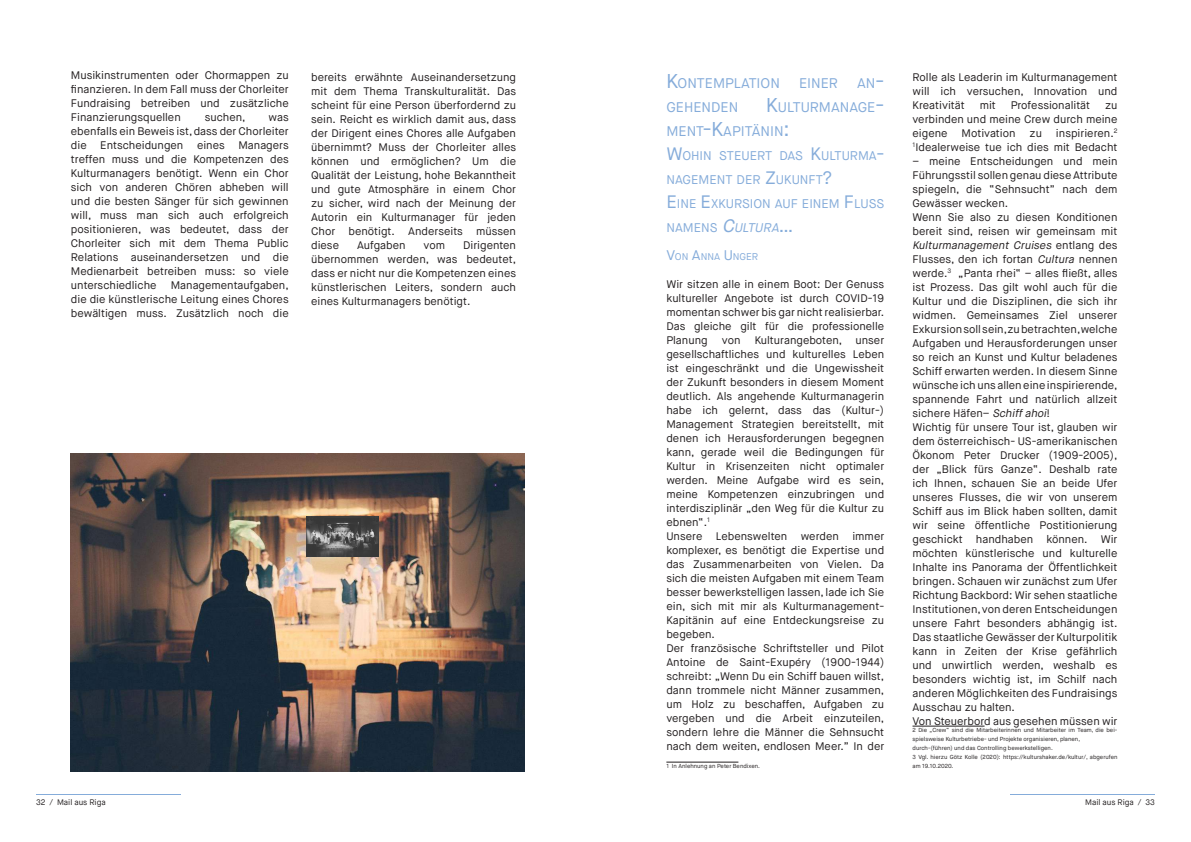
<style>
.page{position:relative;width:1191px;height:842px;background:#fff}
.page>*{position:absolute;margin:0;border:0;box-sizing:border-box;transform-origin:0 0}
.t1{font:14px/24px "Maison Neue";color:#85acda}
.t2{font:12.6px/24px "Maison Neue";color:#85acda}
.t3{font:11px/14px "Maison Neue";color:#231f20;text-align:justify}
.t4{font:9.8px "Maison Neue";color:#85acda}
.t5{font:8px "Maison Neue";color:#231f20}
.t6{font:5.8px/9px "Maison Neue";color:#231f20}
.s1{font-size:20px}
.s2{font-size:18px}
.s3{font-style:italic;font-size:18px}
.s4{font-style:italic}
.s5{font-size:14px}
</style>
<div class="page">
<hr style="left:36px;top:794px;width:144px;height:1px;background:#85acda">
<hr style="left:1011px;top:794px;width:144px;height:1px;background:#85acda">
<hr style="left:666px;top:762px;width:72px;height:1px;background:#231f20">
<img style="left:71px;top:454px;width:453px;height:317px">
<img style="left:307px;top:516px;width:71px;height:40px">
<hr style="left:912px;top:726px;width:72px;height:1px;background:#231f20">
<p class="t3" style="left:71px;top:69px;width:219px">Musikinstrumenten oder Chormappen zu finanzieren. In dem Fall muss der Chorleiter Fundraising betreiben und zusätzliche Finanzierungsquellen</p>
<p class="t3" style="left:205px;top:111px;width:42px">suchen,</p>
<p class="t3" style="left:71px;top:111px;width:219px;text-indent:198px">was ebenfalls ein Beweis ist, dass der Chorleiter die Entscheidungen eines Managers treffen muss und die Kompetenzen des Kulturmanagers benötigt. Wenn ein Chor sich von anderen Chören abheben will und die besten Sänger für sich gewinnen will, muss man sich auch erfolgreich positionieren, was bedeutet, dass der Chorleiter sich mit dem Thema Public Relations auseinandersetzen und die Medienarbeit betreiben muss: so viele unterschiedliche</p>
<p class="t3" style="left:71px;top:279px;width:219px;text-indent:100px">Managementaufgaben, die die künstlerische Leitung eines Chores bewältigen muss. Zusätzlich noch die</p>
<p class="t3" style="left:311px;top:70px;width:206px">bereits erwähnte Auseinandersetzung mit dem Thema Transkulturalität. Das scheint für eine Person überfordernd zu sein. Reicht es wirklich damit aus, dass der Dirigent eines Chores alle Aufgaben übernimmt? Muss der Chorleiter alles können und ermöglichen? Um die Qualität der Leistung, hohe Bekanntheit und gute Atmosphäre in einem Chor zu sicher, wird nach der Meinung der Autorin ein Kulturmanager für jeden Chor benötigt. Anderseits müssen diese</p>
<p class="t3" style="left:311px;top:238px;width:206px;text-indent:152px">Dirigenten übernommen werden, was bedeutet, dass er nicht nur die Kompetenzen eines künstlerischen Leiters, sondern auch eines Kulturmanagers benötigt.</p>
<p class="t3" style="left:357px;top:238px;width:50px">Aufgaben</p>
<p class="t3" style="left:424px;top:238px;width:23px">vom</p>
<p class="t1" style="left:666px;top:71px;width:112px"><span class="s1">K</span>ONTEMPLATION</p>
<p class="t1" style="left:799px;top:71px;width:40px">EINER</p>
<p class="t1" style="left:857px;top:71px;width:29px">AN<span class="s1">-</span></p>
<p class="t1" style="left:666px;top:95px;width:71px">GEHENDEN</p>
<p class="t1" style="left:666px;top:95px;width:219px;text-indent:100px"><span class="s1">K</span>ULTURMANAGE<span class="s1">-<br></span>MENT<span class="s1">-K</span>APITÄN IN <span class="s1">:</span></p>
<p class="t2" style="left:666px;top:143px;width:219px"><span class="s2">W</span>OHIN STEUERT DAS <span class="s2">K</span>ULTURMA<span class="s2">-<br></span>NAGEMENT DER <span class="s2">Z</span>UKUNFT<span class="s2">?<br>E</span> INE <span class="s2">E</span>XKURSION AUF EINEM <span class="s2">F</span>LUSS<br>N AMEN S <span class="s3">C</span><span class="s4">ULTURA</span><span class="s2">…</span></p>
<p class="t4" style="left:666px;top:250px;width:93px"><span class="s5">V</span>ON <span class="s5">A</span>NNA <span class="s5">U</span>NGER</p>
<p class="t3" style="left:666px;top:277px;width:219px">Wir sitzen alle in einem Boot: Der Genuss kultureller Angebote ist durch COVID-19 momentan schwer bis gar nicht realisierbar.<br>Das gleiche gilt für die professionelle Planung</p>
<p class="t3" style="left:666px;top:333px;width:219px;text-align:left;text-indent:88px">Kulturangeboten, unser gesellschaftliches und kulturelles Leben ist eingeschränkt und die Ungewissheit der Zukunft besonders in diesem Moment deutlich. Als angehende Kulturmanagerin habe ich gelernt, dass das (Kultur-)<br>Management Strategien bereitstellt, mit denen ich Herausforderungen begegnen kann, gerade weil die Bedingungen für Kultur in Krisenzeiten nicht optimaler werden. Meine Aufgabe wird es sein, meine Kompetenzen einzubringen und interdisziplinär „den Weg für die Kultur zu ebnen“.<sup>1<br></sup>Unsere Lebenswelten werden immer komplexer, es benötigt die Expertise und das Zusammenarbeiten von Vielen. Da sich die meisten Aufgaben mit einem Team besser bewerkstelligen lassen, lade ich Sie ein, sich mit mir als Kulturmanagement-Kapitänin auf eine Entdeckungsreise zu begeben.<br>Der französische Schriftsteller und Pilot Antoine de Saint-Exupéry (1900-1944) schreibt: „Wenn Du ein Schiff bauen willst, dann trommele nicht Männer zusammen, um Holz zu beschaffen, Aufgaben zu vergeben und die Arbeit einzuteilen, sondern lehre die Männer die Sehnsucht nach dem weiten, endlosen Meer.” In der</p>
<p class="t6" style="left:666px;top:761px;width:95px">1 In Anlehnung an Peter Bendixen.</p>
<p class="t3" style="left:722px;top:333px;width:20px">von</p>
<p class="t3" style="left:912px;top:70px;width:206px">Rolle als Leaderin im Kulturmanagement will ich versuchen, Innovation und Kreativität</p>
<p class="t3" style="left:979px;top:98px;width:18px">mit</p>
<p class="t3" style="left:1010px;top:98px;width:81px">Professionalität</p>
<p class="t3" style="left:912px;top:98px;width:206px;text-indent:193px">zu verbinden und meine Crew durch meine eigene</p>
<p class="t3" style="left:912px;top:126px;width:206px;text-align:right">inspirieren.<sup>2<br>1</sup>Idealerweise tue ich dies mit Bedacht</p>
<p class="t3" style="left:912px;top:154px;width:206px;text-align:left">– meine Entscheidungen und mein Führungsstil sollen genau diese Attribute spiegeln, die “Sehnsucht” nach dem Gewässer wecken.<br>Wenn Sie also zu diesen Konditionen bereit sind, reisen wir gemeinsam mit <span class="s4">Kulturmanagement Cruises</span> e n t l a n g d e s Flusses, den ich fortan <span class="s4">Cultura</span> nennen werde.<sup>3</sup> „Panta rhei“ – alles fließt, alles ist Prozess. Das gilt wohl auch für die Kultur und die Disziplinen, die sich ihr widmen. Gemeinsames Ziel unserer Exkursion soll sein, zu betrachten, welche Aufgaben und Herausforderungen unser so reich an Kunst und Kultur beladenes Schiff erwarten werden. In diesem Sinne wünsche ich uns allen eine inspirierende, spannende Fahrt und natürlich allzeit sichere Häfen– <span class="s4">Schiffahoi</span>!<br>Wichtig für unsere Tour ist, glauben wir dem österreichisch- US-amerikanischen Ökonom Peter Drucker (1909-2005), der „Blick fürs Ganze“. Deshalb rate ich Ihnen, schauen Sie an beide Ufer unseres Flusses, die wir von unserem Schiff aus im Blick haben sollten, damit wir seine öffentliche Postitionierung geschickt handhaben können. Wir möchten künstlerische und kulturelle Inhalte ins Panorama der Öffentlichkeit bringen. Schauen wir zunächst zum Ufer Richtung Backbord: Wir sehen staatliche Institutionen, von deren Entscheidungen unsere Fahrt besonders abhängig ist.<br>Das staatliche Gewässer der Kulturpolitik kann in Zeiten der Krise gefährlich und unwirtlich werden, weshalb es besonders wichtig ist, im Schilf nach anderen Möglichkeiten des Fundraisings Ausschau zu halten.<br>Von Steuerbord aus gesehen müssen wir</p>
<p class="t6" style="left:912px;top:725px;width:206px">2 Die „Crew“ sind die Mitarbeiterinnen und Mitarbeiter im Team, die bei&shy;spielsweise Kulturbetriebe- und Projekte organisieren, planen, durch-(führen) und das Controlling bewerkstelligen.<br>3 Vgl. hierzu Götz Kolle (2020): https://kulturshaker.de/kultur/, abgerufen am 19.10.2020.</p>
<p class="t3" style="left:961px;top:126px;width:56px">Motivation</p>
<p class="t3" style="left:1029px;top:126px;width:14px">zu</p>
<p class="t5" style="left:36px;top:797px;width:71px">32 / Mail aus Riga</p>
<p class="t5" style="left:1085px;top:797px;width:71px">Mail aus Riga / 33</p>
</div>
